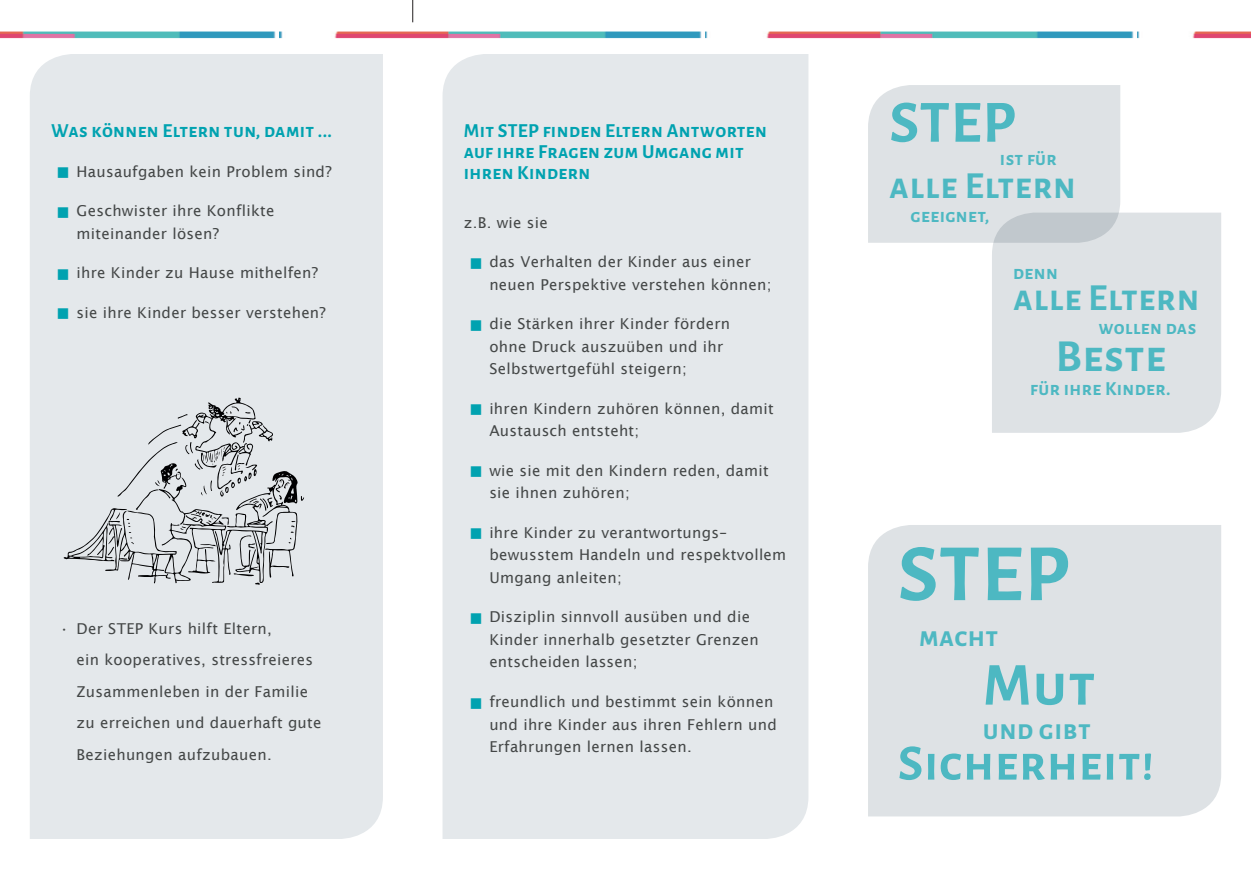
<style>
.page{position:relative;width:1251px;height:893px;background:#fff}
.page>*{position:absolute;margin:0;border:0;box-sizing:border-box;transform-origin:0 0}
.t1{font:700 81.45px "Alegreya Sans SC";color:#4db8c2}
.t2{font:700 61.2px "Alegreya Sans SC";color:#4db8c2}
.t3{font:700 60px "Alegreya Sans SC";color:#4db8c2}
.t4{font:700 51px "Alegreya Sans SC";letter-spacing:.02em;color:#4db8c2}
.t5{font:700 45px "Alegreya Sans SC";letter-spacing:.02em;color:#4db8c2}
.t6{font:700 37.5px "Alegreya Sans SC";letter-spacing:.02em;color:#4db8c2}
.t7{font:700 28.5px "Alegreya Sans SC";letter-spacing:.02em;color:#4db8c2}
.t8{font:700 19.5px/21px "Alegreya Sans SC";letter-spacing:.02em;color:#00a2b0}
.t9{font:700 19.5px "Alegreya Sans SC";letter-spacing:.02em;color:#4db8c2}
.Paragraph{font:15px/22.5px "Lucida Sans";letter-spacing:.02em;color:#444747}
.s1{font-family:"Calibri";font-size:45px;color:#00a2b0}
</style>
<div class="page">
<svg style="left:412px;top:0;width:1px;height:22px"></svg>
<div style="left:868px;top:525px;width:352px;height:291px;background:#dee2e5"></div>
<div style="left:30px;top:54px;width:353px;height:785px;background:#e4e8eb"></div>
<div style="left:442px;top:54px;width:366px;height:785px;background:#e4e8eb"></div>
<div style="left:992px;top:213px;width:228px;height:220px;background:#dee2e5"></div>
<svg style="left:868px;top:85px;width:251px;height:158px;background:#dce0e3"></svg>
<svg style="left:64px;top:398px;width:240px;height:187px;background:#ccd0d3"></svg>
<img style="left:279px;top:31px;width:4px;height:7px">
<img style="left:0;top:31px;width:276px;height:7px">
<img style="left:334px;top:31px;width:368px;height:7px">
<img style="left:766px;top:31px;width:368px;height:7px">
<img style="left:1192px;top:31px;width:58px;height:7px">
<h3 class="t8" style="left:51px;top:119px;width:282px">Was können Eltern tun, damit ...</h3>
<p class="Paragraph" style="left:55px;top:160px;width:278px"><span class="s1">▪</span> Hausaufgaben kein Problem sind?</p>
<p class="Paragraph" style="left:77px;top:200px;width:199px;text-indent:-21px"><span class="s1">▪</span> Geschwister ihre Konflikte miteinander lösen?</p>
<p class="Paragraph" style="left:55px;top:262px;width:264px"><span class="s1">▪</span> ihre Kinder zu Hause mithelfen?</p>
<p class="Paragraph" style="left:55px;top:301px;width:272px"><span class="s1">▪</span> sie ihre Kinder besser verstehen?</p>
<p class="Paragraph" style="left:77px;top:613px;width:246px;line-height:31.5px;text-indent:-17px">• Der STEP Kurs hilft Eltern,<br>ein kooperatives, stressfreieres<br>Zusammenleben in der Familie zu erreichen und dauerhaft gute<br>Beziehungen aufzubauen.</p>
<h3 class="t8" style="left:463px;top:119px;width:304px">Mit STEP finden Eltern Antworten auf ihre Fragen zum Umgang mit ihren Kindern</h3>
<p class="Paragraph" style="left:463px;top:211px;width:86px">z.B. wie sie</p>
<p class="Paragraph" style="left:489px;top:251px;width:284px;text-indent:-21px"><span class="s1">▪</span> das Verhalten der Kinder aus einer neuen Perspektive verstehen können;</p>
<p class="Paragraph" style="left:489px;top:313px;width:242px;text-indent:-21px"><span class="s1">▪</span> die Stärken ihrer Kinder fördern ohne Druck auszuüben und ihr<br>Selbstwertgefühl steigern;</p>
<p class="Paragraph" style="left:489px;top:397px;width:286px;text-indent:-21px"><span class="s1">▪</span> ihren Kindern zuhören können, damit<br>Austausch entsteht;</p>
<p class="Paragraph" style="left:489px;top:459px;width:281px;text-indent:-21px"><span class="s1">▪</span> wie sie mit den Kindern reden, damit sie ihnen zuhören;</p>
<p class="Paragraph" style="left:489px;top:521px;width:298px;text-indent:-21px"><span class="s1">▪</span> ihre Kinder zu verantwortungs– bewusstem Handeln und respektvollem<br>Umgang anleiten;</p>
<p class="Paragraph" style="left:489px;top:606px;width:271px;text-indent:-21px"><span class="s1">▪</span> Disziplin sinnvoll ausüben und die<br>Kinder innerhalb gesetzter Grenzen entscheiden lassen;</p>
<p class="Paragraph" style="left:489px;top:690px;width:289px;text-indent:-21px"><span class="s1">▪</span> freundlich und bestimmt sein können und ihre Kinder aus ihren Fehlern und<br>Erfahrungen lernen lassen.</p>
<h3 class="t3" style="left:889px;top:78px;width:128px">STEP</h3>
<h3 class="t9" style="left:999px;top:144px;width:58px">ist für</h3>
<h3 class="t6" style="left:889px;top:158px;width:188px">alle Eltern</h3>
<h3 class="t9" style="left:910px;top:201px;width:80px">geeignet,</h3>
<h3 class="t9" style="left:1012px;top:258px;width:46px">denn</h3>
<h3 class="t6" style="left:1012px;top:271px;width:187px">alle Eltern</h3>
<h3 class="t9" style="left:1098px;top:313px;width:99px">wollen das</h3>
<h3 class="t5" style="left:1055px;top:324px;width:112px">Beste</h3>
<h3 class="t9" style="left:1030px;top:374px;width:142px">für ihre Kinder.</h3>
<h1 class="t1" style="left:897px;top:514px;width:173px">STEP</h1>
<h3 class="t7" style="left:918px;top:616px;width:81px">macht</h3>
<h2 class="t2" style="left:982px;top:640px;width:114px">Mut</h2>
<h3 class="t7" style="left:982px;top:709px;width:109px">und gibt</h3>
<h3 class="t4" style="left:897px;top:726px;width:257px">Sicherheit!</h3>
</div>
